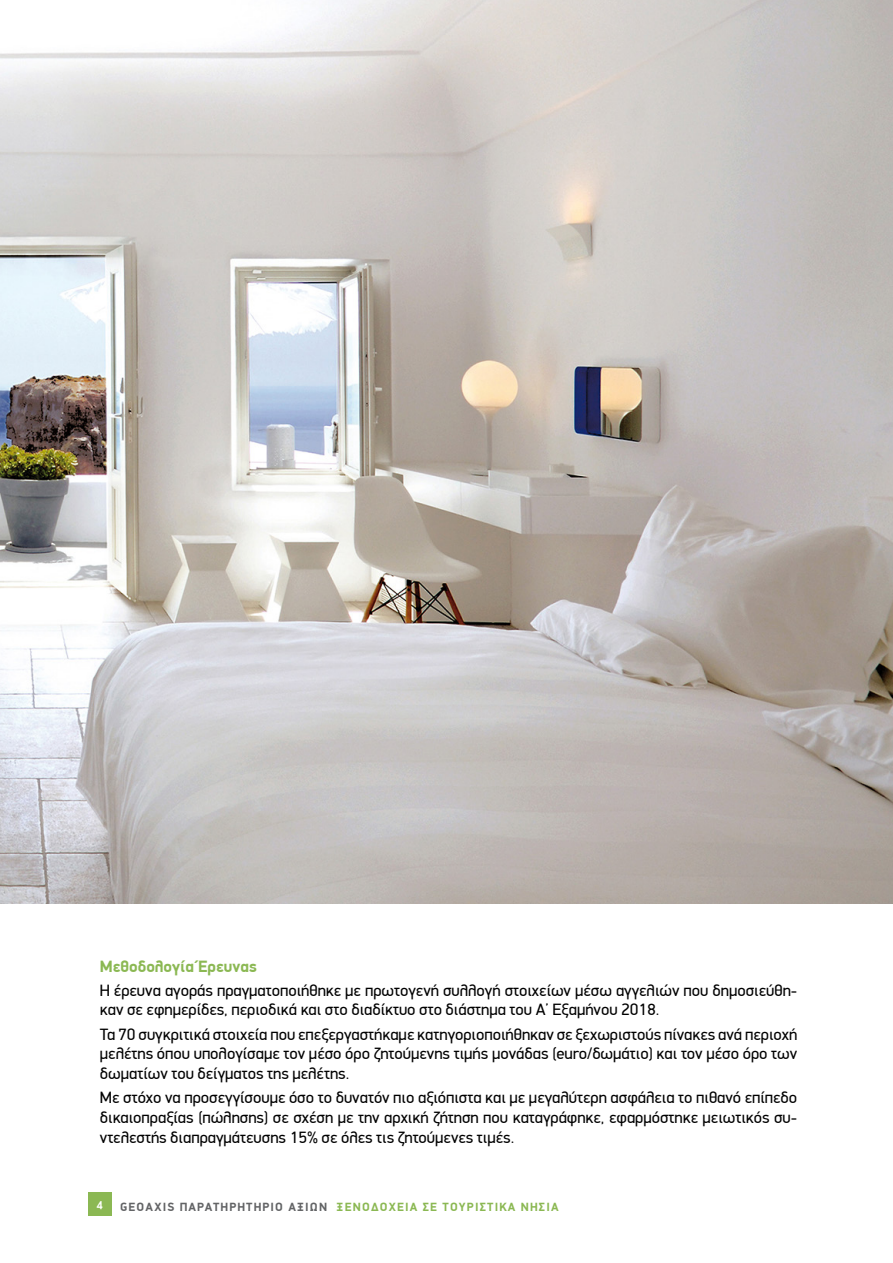
<style>
.page{position:relative;width:893px;height:1263px;background:#fff}
.page>*{position:absolute;margin:0;border:0;box-sizing:border-box;transform-origin:0 0}
.t1{font:16.5px/19.8px "PF Din Display";color:#000;text-align:justify}
.t2{font:700 16.5px "PF Din Display";color:#8bb853}
.t3{font:700 12px "PF Din Display";letter-spacing:.1em;color:#8bb853}
.t4{font:700 10.5px "Mg Avant GUC Pol";color:#fff}
.s1{color:#636466}
</style>
<div class="page">
<img style="left:0;top:0;width:893px;height:904px">
<div style="left:88px;top:1193px;width:23px;height:23px;background:#8bb853"></div>
<p class="t2" style="left:100px;top:956px;width:158px">Μεθοδολογία Έρευνας</p>
<p class="t1" style="left:100px;top:980px;width:699px">Η έρευνα αγοράς πραγματοποιήθηκε με πρωτογενή συλλογή στοιχείων μέσω αγγελιών που δημοσιεύθη&shy;καν σε εφημερίδες, περιοδικά και στο διαδίκτυο στο διάστημα του A’ Εξαμήνου 2018.</p>
<p class="t1" style="left:100px;top:1024px;width:699px">Τα 70 συγκριτικά στοιχεία που επεξεργαστήκαμε κατηγοριοποιήθηκαν σε ξεχωριστούς πίνακες ανά περιοχή μελέτης όπου υπολογίσαμε τον μέσο όρο ζητούμενης τιμής μονάδας (euro/δωμάτιο) και τον μέσο όρο των δωματίων του δείγματος της μελέτης.</p>
<p class="t1" style="left:100px;top:1087px;width:699px">Με στόχο να προσεγγίσουμε όσο το δυνατόν πιο αξιόπιστα και με μεγαλύτερη ασφάλεια το πιθανό επίπεδο δικαιοπραξίας (πώλησης) σε σχέση με την αρχική ζήτηση που καταγράφηκε, εφαρμόστηκε μειωτικός συ&shy;ντελεστής διαπραγμάτευσης 15% σε όλες τις ζητούμενες τιμές.</p>
<p class="t4" style="left:97px;top:1199px;width:8px">4</p>
<p class="t3" style="left:120px;top:1199px;width:433px"><span class="s1">GEOAXIS ΠΑΡΑΤΗΡΗΤΗΡΙ Ο ΑΞΙ ΩΝ</span> ΞΕΝΟΔΟΧΕΊΑ ΣΕ ΤΟΥΡΙΣΤΙ ΚΆ ΝΗΣΙΆ</p>
</div>
